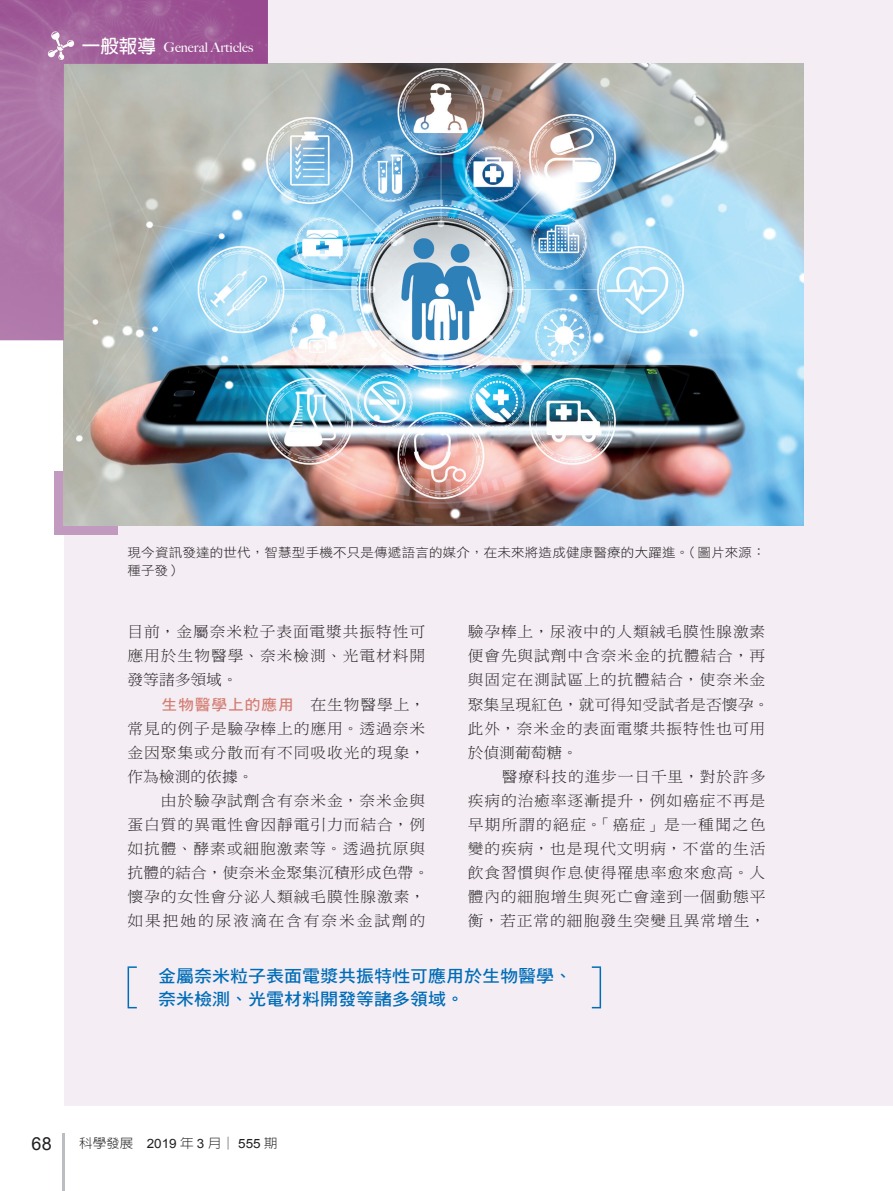
<style>
.page{position:relative;width:893px;height:1191px;background:#fff}
.page>*{position:absolute;margin:0;border:0;box-sizing:border-box;transform-origin:0 0}
.t1{font:18px "Arial";color:#231f20}
.抽言{font:17.1px/22.5px "DF Hei Std W7";color:#006cb7;scale:1.05 1}
.內文{font:15px/24px "DF Ming Std W3";letter-spacing:.055em;color:#231f20;text-align:justify;scale:1.05 1}
.t2{font:500 13.5px "Big Caslon";color:#fff}
.圖說{font:12.9px/18px "DF Hei Std W3";letter-spacing:.015em;color:#231f20;scale:1.05 1}
.t3{font:300 12.9px "AR New Hei B5";color:#231f20;scale:1.05 1}
.s1{font-family:"AR New Hei B5";font-weight:700;font-size:18.6px}
.s2{font-family:"DF Hei Std W7";color:#d47e73}
.s3{font-family:"Arial";font-weight:400}
</style>
<div class="page">
<div style="left:64px;top:0;width:829px;height:1106px;background:#f4eef4"></div>
<div style="left:54px;top:471px;width:10px;height:54px;background:#c39abf"></div>
<div style="left:54px;top:525px;width:64px;height:10px;background:#c39abf"></div>
<svg style="left:128px;top:966px;width:9px;height:2px"></svg>
<hr style="left:128px;top:968px;width:1px;height:39px;background:#006cb7">
<svg style="left:592px;top:966px;width:9px;height:2px"></svg>
<hr style="left:600px;top:968px;width:1px;height:39px;background:#006cb7">
<hr style="left:63px;top:1133px;width:2px;height:58px;background:#bcbdc0">
<img style="left:64px;top:64px;width:740px;height:462px">
<img style="left:0;top:0;width:268px;height:340px">
<svg style="left:48px;top:31px;width:26px;height:29px"></svg>
<p class="t2" style="left:82px;top:36px;width:173px"><span class="s1">一般報導</span> General Articles</p>
<p class="圖說" style="left:128px;top:543px;width:609px">現今資訊發達的世代，智慧型手機不只是傳遞語言的媒介，在未來將造成健康醫療的大躍進。（圖片來源：種子發）</p>
<p class="內文" style="left:128px;top:620px;width:285px">目前，金屬奈米粒子表面電漿共振特性可應用於生物醫學、奈米檢測、光電材料開發等諸多領域。</p>
<p class="內文" style="left:128px;top:692px;width:285px;text-indent:34px"><span class="s2">生物醫學上的應用</span>　在生物醫學上，常見的例子是驗孕棒上的應用。透過奈米金因聚集或分散而有不同吸收光的現象，作為檢測的依據。</p>
<p class="內文" style="left:128px;top:788px;width:289px;text-align:left;text-indent:33px">由於驗孕試劑含有奈米金，奈米金與蛋白質的異電性會因靜電引力而結合，例如抗體、酵素或細胞激素等。透過抗原與抗體的結合，使奈米金聚集沉積形成色帶。懷孕的女性會分泌人類絨毛膜性腺激素，如果把她的尿液滴在含有奈米金試劑的</p>
<p class="內文" style="left:468px;top:620px;width:289px;text-align:left">驗孕棒上，尿液中的人類絨毛膜性腺激素便會先與試劑中含奈米金的抗體結合，再與固定在測試區上的抗體結合，使奈米金聚集呈現紅色，就可得知受試者是否懷孕。此外，奈米金的表面電漿共振特性也可用於偵測葡萄糖。</p>
<p class="內文" style="left:468px;top:764px;width:285px;text-indent:34px">醫療科技的進步一日千里，對於許多疾病的治癒率逐漸提升，例如癌症不再是早期所謂的絕症。「癌症」是一種聞之色變的疾病，也是現代文明病，不當的生活飲食習慣與作息使得罹患率愈來愈高。人體內的細胞增生與死亡會達到一個動態平衡，若正常的細胞發生突變且異常增生，</p>
<p class="抽言" style="left:158px;top:964px;width:396px">金屬奈米粒子表面電漿共振特性可應用於生物醫學、奈米檢測、光電材料開發等諸多領域。</p>
<p class="t1" style="left:32px;top:1131px;width:22px">68</p>
<p class="t3" style="left:79px;top:1136px;width:190px">科學發展 <span class="s3">2019</span> 年 <span class="s3">3</span> 月│ <span class="s3">555</span> 期</p>
</div>
